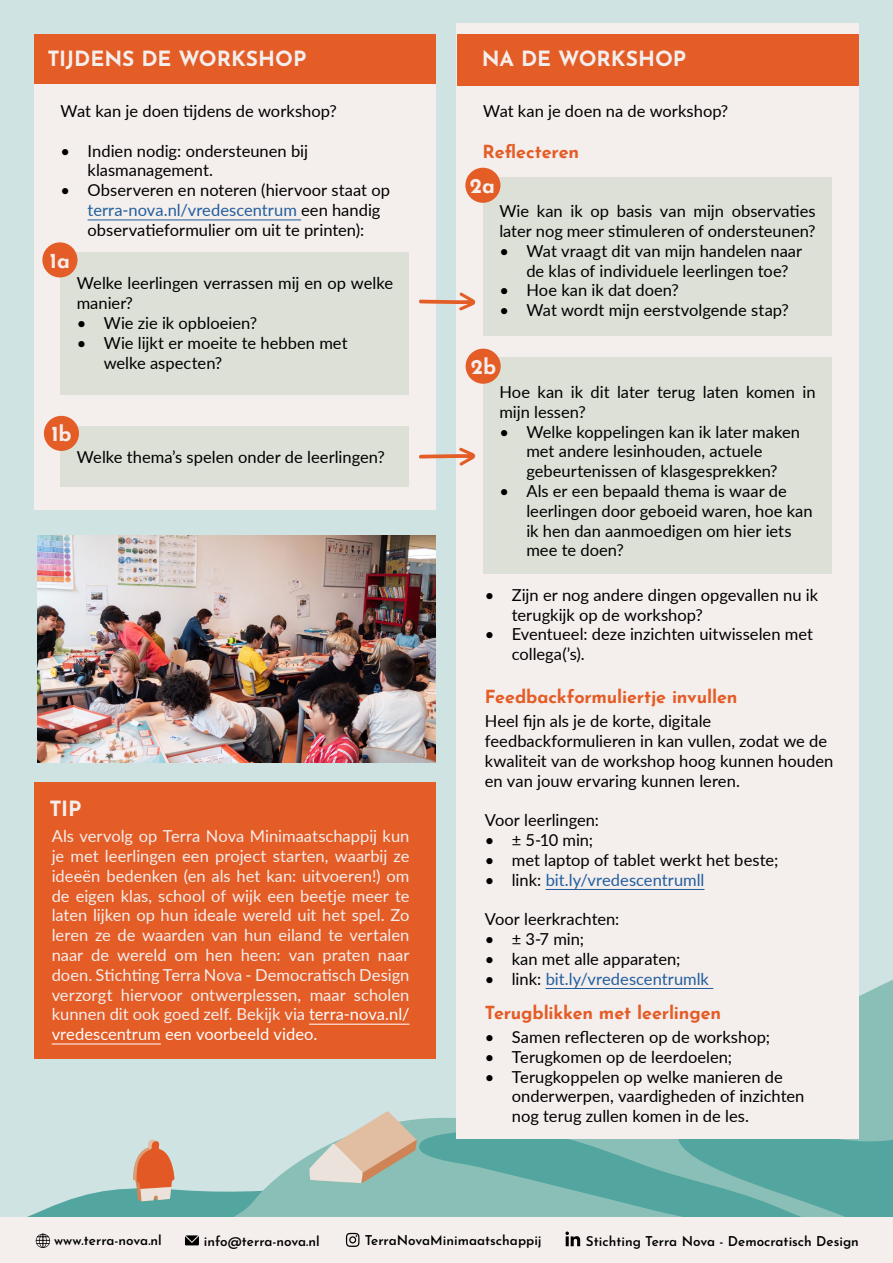
<style>
.page{position:relative;width:893px;height:1263px;background:#cee3e2}
.page>*{position:absolute;margin:0;border:0;box-sizing:border-box;transform-origin:0 0}
.t1{font:700 21px "Josefin Sans";letter-spacing:-.005em;color:#f4eeec}
.t2{font:700 18px "Josefin Sans";letter-spacing:-.01em;color:#e45c26}
.t3{font:16.5px/19.8px "Lato";color:#000}
.t4{font:16.5px/19.8px "Lato";letter-spacing:.005em;color:#f4eeec;text-align:justify}
.t5{font:16.5px "Lato";color:#215e9e}
.t6{font:600 13.5px "Josefin Sans";color:#000}
.s1{color:#215e9e}
.s2{color:#fff}
.s3{color:#000}
</style>
<div class="page">
<svg style="left:27px;top:1188px;width:110px;height:29px;fill:#53a59f"></svg>
<svg style="left:137px;top:979px;width:756px;height:238px"></svg>
<div style="left:0;top:1217px;width:893px;height:46px;background:#f4eeec"></div>
<div style="left:34px;top:72px;width:402px;height:438px;background:#f4eeec"></div>
<div style="left:456px;top:24px;width:403px;height:1115px;background:#f4eeec"></div>
<div style="left:34px;top:34px;width:402px;height:50px;background:#e45c26"></div>
<div style="left:34px;top:782px;width:402px;height:277px;background:#e45c26"></div>
<div style="left:457px;top:34px;width:401px;height:51px;background:#e45c26"></div>
<div style="left:61px;top:252px;width:348px;height:143px;background:#dce0d7"></div>
<div style="left:61px;top:426px;width:348px;height:60px;background:#dce0d7"></div>
<div style="left:42px;top:242px;width:35px;height:35px;background:#e45c26;border-radius:50%"></div>
<div style="left:44px;top:416px;width:35px;height:35px;background:#e45c26;border-radius:50%"></div>
<div style="left:483px;top:178px;width:349px;height:158px;background:#dce0d7"></div>
<div style="left:483px;top:358px;width:349px;height:216px;background:#dce0d7"></div>
<div style="left:465px;top:168px;width:35px;height:35px;background:#e45c26;border-radius:50%"></div>
<div style="left:466px;top:349px;width:35px;height:35px;background:#e45c26;border-radius:50%"></div>
<img style="left:37px;top:536px;width:399px;height:227px">
<svg style="left:133px;top:1139px;width:41px;height:62px"></svg>
<svg style="left:309px;top:1111px;width:108px;height:72px"></svg>
<hr style="left:88px;top:220px;width:213px;height:1px;background:#215e9e">
<hr style="left:546px;top:889px;width:158px;height:1px;background:#215e9e">
<hr style="left:546px;top:988px;width:167px;height:1px;background:#215e9e">
<hr style="left:309px;top:1024px;width:100px;height:1px;background:#fff">
<hr style="left:52px;top:1043px;width:109px;height:1px;background:#fff">
<svg style="left:346px;top:1233px;width:13px;height:14px"></svg>
<svg style="left:36px;top:1234px;width:14px;height:14px"></svg>
<svg style="left:185px;top:1235px;width:14px;height:10px"></svg>
<svg style="left:565px;top:1231px;width:15px;height:15px"></svg>
<svg style="left:419px;top:447px;width:56px;height:18px"></svg>
<svg style="left:419px;top:293px;width:56px;height:18px"></svg>
<p class="t1" style="left:47px;top:39px;width:261px">TIJDENS DE WORKSHOP</p>
<p class="t3" style="left:61px;top:100px;width:278px">Wat kan je doen tijdens de workshop?</p>
<p class="t3" style="left:88px;top:140px;width:222px;text-indent:-27px">• Indien nodig: ondersteunen bij klasmanagement.</p>
<p class="t3" style="left:88px;top:180px;width:304px;text-indent:-27px">• Observeren en noteren (hiervoor staat op <span class="s1">terra-nova.nl/vredescentrum</span> een handig observatieformulier om uit te printen):</p>
<p class="t1" style="left:50px;top:242px;width:22px">1a</p>
<p class="t3" style="left:77px;top:273px;width:318px">Welke leerlingen verrassen mij en op welke manier?</p>
<p class="t3" style="left:77px;top:312px;width:182px">• Wie zie ik opbloeien?</p>
<p class="t3" style="left:104px;top:332px;width:245px;text-indent:-27px">• Wie lijkt er moeite te hebben met welke aspecten?</p>
<p class="t1" style="left:51px;top:415px;width:22px">1b</p>
<p class="t3" style="left:77px;top:447px;width:309px">Welke thema’s spelen onder de leerlingen?</p>
<p class="t1" style="left:49px;top:790px;width:34px">TIP</p>
<p class="t4" style="left:52px;top:825px;width:359px">Als vervolg op Terra Nova Minimaatschappij kun je met leerlingen een project starten, waarbij ze ideeën bedenken (en als het kan: uitvoeren!) om de eigen klas, school of wijk een beetje meer te laten lijken op hun ideale wereld uit het spel. Zo leren ze de waarden van hun eiland te vertalen naar de wereld om hen heen: van praten naar doen. Stichting Terra Nova - Democratisch Design verzorgt hiervoor ontwerplessen, maar scholen kunnen dit ook goed zelf. Bekijk via <span class="s2">terra-nova.nl/ vredescentrum een voorbeeld video.</span></p>
<p class="t1" style="left:482px;top:39px;width:206px">NA DE WORKSHOP</p>
<p class="t3" style="left:483px;top:100px;width:247px">Wat kan je doen na de workshop?</p>
<p class="t2" style="left:483px;top:135px;width:98px">Reflecteren</p>
<p class="t1" style="left:470px;top:167px;width:27px">2a</p>
<p class="t3" style="left:499px;top:201px;width:318px">Wie kan ik op basis van mijn observaties later nog meer stimuleren of ondersteunen?</p>
<p class="t3" style="left:526px;top:240px;width:277px;text-indent:-27px">• Wat vraagt dit van mijn handelen naar de klas of individuele leerlingen toe?</p>
<p class="t3" style="left:499px;top:280px;width:181px">• Hoe kan ik dat doen?</p>
<p class="t3" style="left:499px;top:300px;width:291px">• Wat wordt mijn eerstvolgende stap?</p>
<p class="t1" style="left:471px;top:348px;width:27px">2b</p>
<p class="t3" style="left:499px;top:381px;width:318px">Hoe kan ik dit later terug laten komen in mijn lessen?</p>
<p class="t3" style="left:526px;top:421px;width:275px;text-indent:-27px">• Welke koppelingen kan ik later maken met andere lesinhouden, actuele gebeurtenissen of klasgesprekken?</p>
<p class="t3" style="left:526px;top:480px;width:288px;text-indent:-27px">• Als er een bepaald thema is waar de leerlingen door geboeid waren, hoe kan ik hen dan aanmoedigen om hier iets mee te doen?</p>
<p class="t3" style="left:512px;top:584px;width:308px;text-indent:-27px">• Zijn er nog andere dingen opgevallen nu ik terugkijk op de workshop?</p>
<p class="t3" style="left:512px;top:624px;width:303px;text-indent:-27px">• Eventueel: deze inzichten uitwisselen met collega(’s).</p>
<p class="t2" style="left:485px;top:681px;width:254px">Feedbackformuliertje invullen</p>
<p class="t3" style="left:485px;top:711px;width:350px">Heel fijn als je de korte, digitale feedbackformulieren in kan vullen, zodat we de kwaliteit van de workshop hoog kunnen houden en van jouw ervaring kunnen leren.</p>
<p class="t3" style="left:485px;top:810px;width:116px">Voor leerlingen:</p>
<p class="t3" style="left:485px;top:829px;width:110px">• ± 5-10 min;</p>
<p class="t3" style="left:485px;top:849px;width:295px">• met laptop of tablet werkt het beste;</p>
<p class="t5" style="left:485px;top:868px;width:221px"><span class="s3">• link:</span> bit.ly/vredescentrumll</p>
<p class="t3" style="left:485px;top:909px;width:136px">Voor leerkrachten:</p>
<p class="t3" style="left:485px;top:928px;width:101px">• ± 3-7 min;</p>
<p class="t3" style="left:485px;top:948px;width:197px">• kan met alle apparaten;</p>
<p class="t5" style="left:485px;top:967px;width:226px"><span class="s3">• link:</span> bit.ly/vredescentrumlk</p>
<p class="t2" style="left:485px;top:997px;width:238px">Terugblikken met leerlingen</p>
<p class="t3" style="left:485px;top:1026px;width:287px">• Samen reflecteren op de workshop;</p>
<p class="t3" style="left:485px;top:1046px;width:249px">• Terugkomen op de leerdoelen;</p>
<p class="t3" style="left:512px;top:1066px;width:294px;text-indent:-27px">• Terugkoppelen op welke manieren de onderwerpen, vaardigheden of inzichten nog terug zullen komen in de les.</p>
<p class="t6" style="left:54px;top:1229px;width:109px">www.terra-nova.nl</p>
<p class="t6" style="left:204px;top:1229px;width:117px">info@terra-nova.nl</p>
<p class="t6" style="left:365px;top:1229px;width:178px">TerraNovaMinimaatschappij</p>
<p class="t6" style="left:586px;top:1229px;width:275px">Stichting Terra Nova - Democratisch Design</p>
</div>
